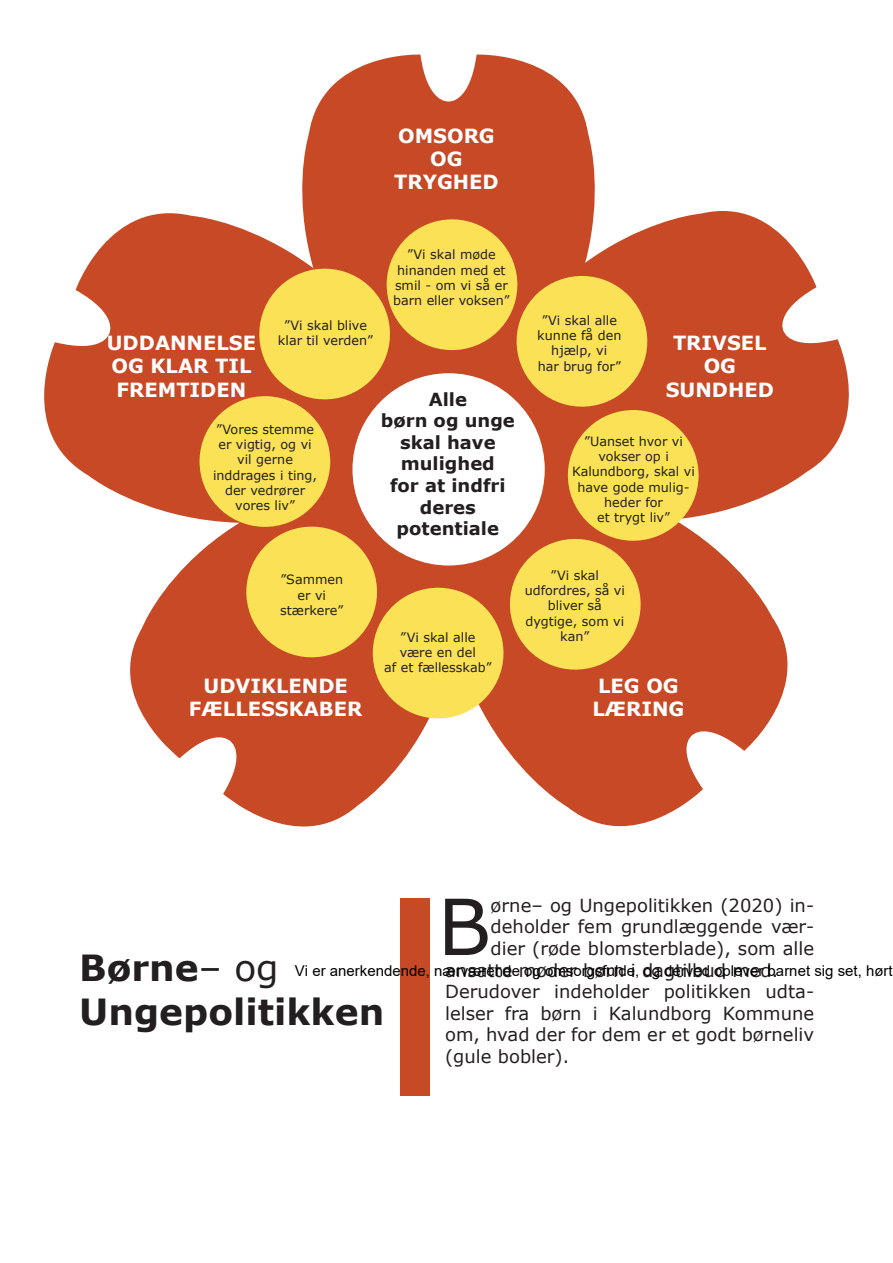
<style>
.page{position:relative;width:893px;height:1263px;background:#fff}
.page>*{position:absolute;margin:0;border:0;box-sizing:border-box;transform-origin:0 0}
.t1{font:77.4px "Verdana";color:#231f20}
.t2{font:700 36px/43.2px "Verdana";color:#231f20}
.t3{font:700 19.5px/23.4px "Verdana";color:#fff;text-align:center}
.t4{font:18px "Verdana";color:#231f20}
.t5{font:700 18px/21.6px "Verdana";color:#231f20;text-align:center}
.t6{font:15px "Arial";color:#000}
.t7{font:12.75px/15.3px "Verdana";color:#231f20;text-align:center}
.s1{font-weight:400}
</style>
<div class="page">
<svg style="left:302px;top:54px;width:293px;height:143px;fill:#c74925"></svg>
<svg style="left:447px;top:194px;width:402px;height:269px;fill:#c74925"></svg>
<svg style="left:44px;top:197px;width:405px;height:287px;fill:#c74925"></svg>
<svg style="left:101px;top:469px;width:313px;height:358px"></svg>
<svg style="left:414px;top:458px;width:405px;height:369px"></svg>
<svg style="left:199px;top:218px;width:501px;height:501px;background:#e4a256"></svg>
<div style="left:400px;top:898px;width:29px;height:198px;background:#c74925"></div>
<h3 class="t3" style="left:394px;top:123px;width:106px">OMSORG<br>OG<br>TRYGHED</h3>
<h3 class="t3" style="left:107px;top:331px;width:151px;text-align:left">UDDANNELSE<br>OG KLAR TIL<br>FREMTIDEN</h3>
<p class="t7" style="left:278px;top:317px;width:97px">”Vi skal blive klar til verden”</p>
<p class="t7" style="left:213px;top:421px;width:106px">”Vores stemme er vigtig, og vi vil gerne inddrages i ting, der vedrører vores liv”</p>
<p class="t7" style="left:393px;top:247px;width:118px">”Vi skal møde hinanden med et smil - om vi så er barn eller voksen”</p>
<h3 class="t5" style="left:381px;top:388px;width:136px">Alle<br>børn og unge skal have mulighed<br>for at indfri deres potentiale</h3>
<p class="t7" style="left:537px;top:312px;width:86px">”Vi skal alle kunne få den hjælp, vi<br>har brug for”</p>
<h3 class="t3" style="left:666px;top:331px;width:110px">TRIVSEL<br>OG<br>SUNDHED</h3>
<p class="t7" style="left:572px;top:433px;width:124px">”Uanset hvor vi vokser op i<br>Kalundborg, skal vi have gode mulig&shy;heder for<br>et trygt liv”</p>
<p class="t7" style="left:280px;top:572px;width:65px">”Sammen er vi stærkere”</p>
<p class="t7" style="left:525px;top:567px;width:102px">”Vi skal udfordres, så vi bliver så dygtige, som vi</p>
<p class="t7" style="left:400px;top:629px;width:77px">”Vi skal alle</p>
<p class="t7" style="left:560px;top:628px;width:31px">kan”</p>
<p class="t7" style="left:384px;top:645px;width:109px">være en del<br>af et fællesskab”</p>
<h3 class="t3" style="left:189px;top:674px;width:175px">UDVIKLENDE<br>FÆLLESSKABER</h3>
<h3 class="t3" style="left:592px;top:674px;width:93px;text-align:left">LEG OG<br>LÆRING</h3>
<h1 class="t1" style="left:438px;top:874px;width:55px">B</h1>
<h3 class="t4" style="left:491px;top:893px;width:325px">ørne– og Ungepolitikken (2020) in-</h3>
<h3 class="t4" style="left:491px;top:914px;width:325px">deholder fem grundlæggende vær-</h3>
<h3 class="t4" style="left:491px;top:936px;width:325px">dier (røde blomsterblade), som alle</h3>
<h3 class="t4" style="left:445px;top:958px;width:335px">ansatte møder børn i dagtilbud med.</h3>
<h3 class="t4" style="left:445px;top:979px;width:371px">Derudover indeholder politikken udta-</h3>
<h3 class="t4" style="left:445px;top:1001px;width:371px">lelser fra børn i Kalundborg Kommune</h3>
<h3 class="t4" style="left:445px;top:1022px;width:371px">om, hvad der for dem er et godt børneliv</h3>
<h3 class="t4" style="left:445px;top:1044px;width:126px">(gule bobler).</h3>
<h2 class="t2" style="left:79px;top:946px;width:307px">Børne<span class="s1">– og<br></span>Ungepolitikken</h2>
<p class="t6" style="left:295px;top:960px;width:599px">Vi er anerkendende, nærværende og omsorgsfulde, og derved oplever barnet sig set, hørt</p>
</div>
